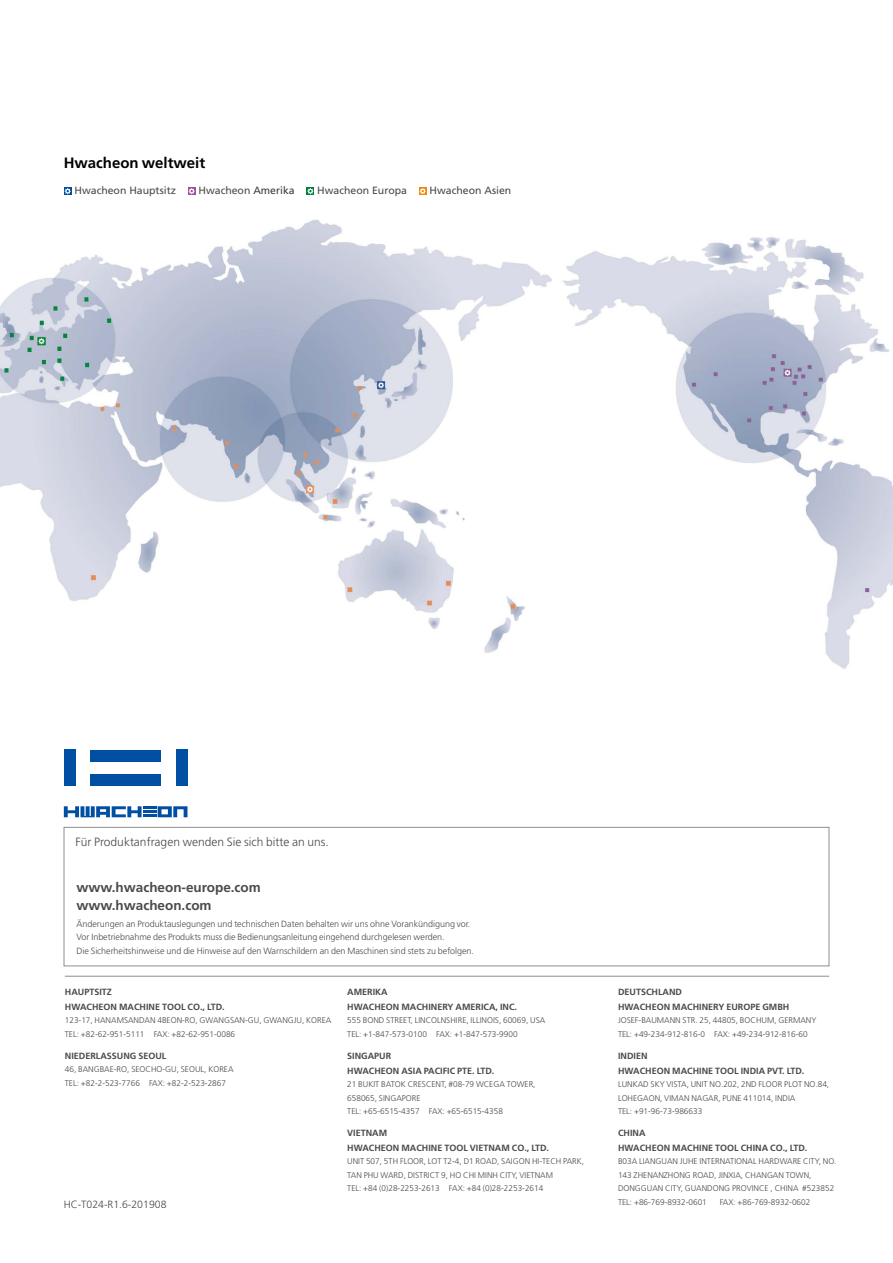
<style>
.page{position:relative;width:893px;height:1263px;background:#fff}
.page>*{position:absolute;margin:0;border:0;box-sizing:border-box;transform-origin:0 0}
.t1{font:700 15px "Frutiger";color:#000}
.t2{font:700 13.5px/18px "Frutiger";color:#4c4948}
.t3{font:300 12px "Frutiger";color:#4c4948}
.t4{font:10.5px "Frutiger";color:#4c4948}
.t5{font:300 10.5px "Frutiger";color:#4c4948}
.t6{font:700 9px/15px "Frutiger";color:#4c4948}
.t7{font:300 9px/13.5px "Frutiger";letter-spacing:-.005em;color:#4c4948}
.t8{font:300 8.25px/13.5px "Frutiger";color:#4c4948}
.s1{color:#3e3a39}
</style>
<div class="page">
<img style="left:0;top:219px;width:893px;height:758px">
<div style="left:64px;top:187px;width:8px;height:8px;background:#004fa2"></div>
<svg style="left:65px;top:188px;width:6px;height:6px"></svg>
<div style="left:188px;top:187px;width:8px;height:8px;background:#9c509b"></div>
<svg style="left:189px;top:188px;width:6px;height:6px"></svg>
<div style="left:306px;top:187px;width:8px;height:8px;background:#00803a"></div>
<svg style="left:307px;top:188px;width:6px;height:6px"></svg>
<div style="left:419px;top:187px;width:8px;height:8px;background:#f18904"></div>
<svg style="left:420px;top:188px;width:6px;height:6px"></svg>
<div style="left:90px;top:774px;width:71px;height:12px;background:#004fa2"></div>
<div style="left:64px;top:750px;width:12px;height:36px;background:#004fa2"></div>
<div style="left:176px;top:750px;width:12px;height:36px;background:#004fa2"></div>
<div style="left:90px;top:750px;width:71px;height:12px;background:#004fa2"></div>
<svg style="left:64px;top:806px;width:123px;height:11px"></svg>
<div style="left:64px;top:827px;width:765px;height:139px;border:1px solid #727171"></div>
<hr style="left:65px;top:976px;width:764px;height:1px;background:#727171">
<h1 class="t1" style="left:64px;top:154px;width:143px">Hwacheon weltweit</h1>
<p class="t4" style="left:75px;top:184px;width:103px">Hwacheon Hauptsitz</p>
<p class="t4" style="left:199px;top:184px;width:98px">Hwacheon <span class="s1">Amerika</span></p>
<p class="t4" style="left:317px;top:184px;width:91px">Hwacheon Europa</p>
<p class="t4" style="left:430px;top:184px;width:83px">Hwacheon Asien</p>
<h3 class="t3" style="left:76px;top:835px;width:255px">Für Produktanfragen wenden Sie sich bitte an uns.</h3>
<h2 class="t2" style="left:77px;top:878px;width:186px">www.hwacheon-europe.com www.hwacheon.com</h2>
<p class="t7" style="left:77px;top:917px;width:399px">Änderungen an Produktauslegungen und technischen Daten behalten wir uns ohne Vorankündigung vor.<br>Vor Inbetriebnahme des Produkts muss die Bedienungsanleitung eingehend durchgelesen werden.<br>Die Sicherheitshinweise und die Hinweise auf den Warnschildern an den Maschinen sind stets zu befolgen.</p>
<p class="t6" style="left:65px;top:984px;width:161px">HAUPTSITZ<br>HWACHEON MACHINE TOOL CO., LTD.</p>
<p class="t8" style="left:65px;top:1013px;width:268px">123-17, HANAMSANDAN 4BEON-RO, GWANGSAN-GU, GWANGJU, KOREA<br>TEL: +82-62-951-5111 FAX: +82-62-951-0086</p>
<p class="t6" style="left:65px;top:1048px;width:103px">NIEDERLASSUNG SEOUL</p>
<p class="t8" style="left:65px;top:1062px;width:170px">46, BANGBAE-RO, SEOCHO-GU, SEOUL, KOREA<br>TEL: +82-2-523-7766 FAX: +82-2-523-2867</p>
<p class="t6" style="left:347px;top:984px;width:171px">AMERIKA<br>HWACHEON MACHINERY AMERICA, INC.</p>
<p class="t8" style="left:347px;top:1013px;width:200px">555 BOND STREET, LINCOLNSHIRE, ILLINOIS, 60069, USA<br>TEL: +1-847-573-0100 FAX: +1-847-573-9900</p>
<p class="t6" style="left:347px;top:1048px;width:149px">SINGAPUR<br>HWACHEON ASIA PACIFIC PTE. LTD.</p>
<p class="t8" style="left:347px;top:1077px;width:190px">21 BUKIT BATOK CRESCENT, #08-79 WCEGA TOWER,<br>658065, SINGAPORE<br>TEL: +65-6515-4357 FAX: +65-6515-4358</p>
<p class="t6" style="left:347px;top:1125px;width:203px">VIETNAM<br>HWACHEON MACHINE TOOL VIETNAM CO., LTD.</p>
<p class="t8" style="left:347px;top:1154px;width:238px">UNIT 507, 5TH FLOOR, LOT T2-4, D1 ROAD, SAIGON HI-TECH PARK,<br>TAN PHU WARD, DISTRICT 9, HO CHI MINH CITY, VIETNAM<br>TEL: +84 (0)28-2253-2613 FAX: +84 (0)28-2253-2614</p>
<p class="t6" style="left:618px;top:984px;width:173px">DEUTSCHLAND<br>HWACHEON MACHINERY EUROPE GMBH</p>
<p class="t8" style="left:618px;top:1013px;width:200px">JOSEF-BAUMANN STR. 25, 44805, BOCHUM, GERMANY<br>TEL: +49-234-912-816-0 FAX: +49-234-912-816-60</p>
<p class="t6" style="left:618px;top:1048px;width:188px">INDIEN<br>HWACHEON MACHINE TOOL INDIA PVT. LTD.</p>
<p class="t8" style="left:618px;top:1077px;width:213px">LUNKAD SKY VISTA, UNIT NO.202, 2ND FLOOR PLOT NO.84,<br>LOHEGAON, VIMAN NAGAR, PUNE 411014, INDIA<br>TEL: +91-96-73-986633</p>
<p class="t6" style="left:618px;top:1125px;width:191px">CHINA<br>HWACHEON MACHINE TOOL CHINA CO., LTD.</p>
<p class="t8" style="left:618px;top:1154px;width:220px">B03A LIANGUAN JUHE INTERNATIONAL HARDWARE CITY, NO.<br>143 ZHENANZHONG ROAD, JINXIA, CHANGAN TOWN,<br>DONGGUAN CITY, GUANDONG PROVINCE , CHINA #523852</p>
<p class="t5" style="left:64px;top:1198px;width:104px">HC-T024-R1.6-201908</p>
<p class="t8" style="left:618px;top:1195px;width:90px">TEL: +86-769-8932-0601</p>
<p class="t8" style="left:720px;top:1195px;width:92px">FAX: +86-769-8932-0602</p>
</div>
